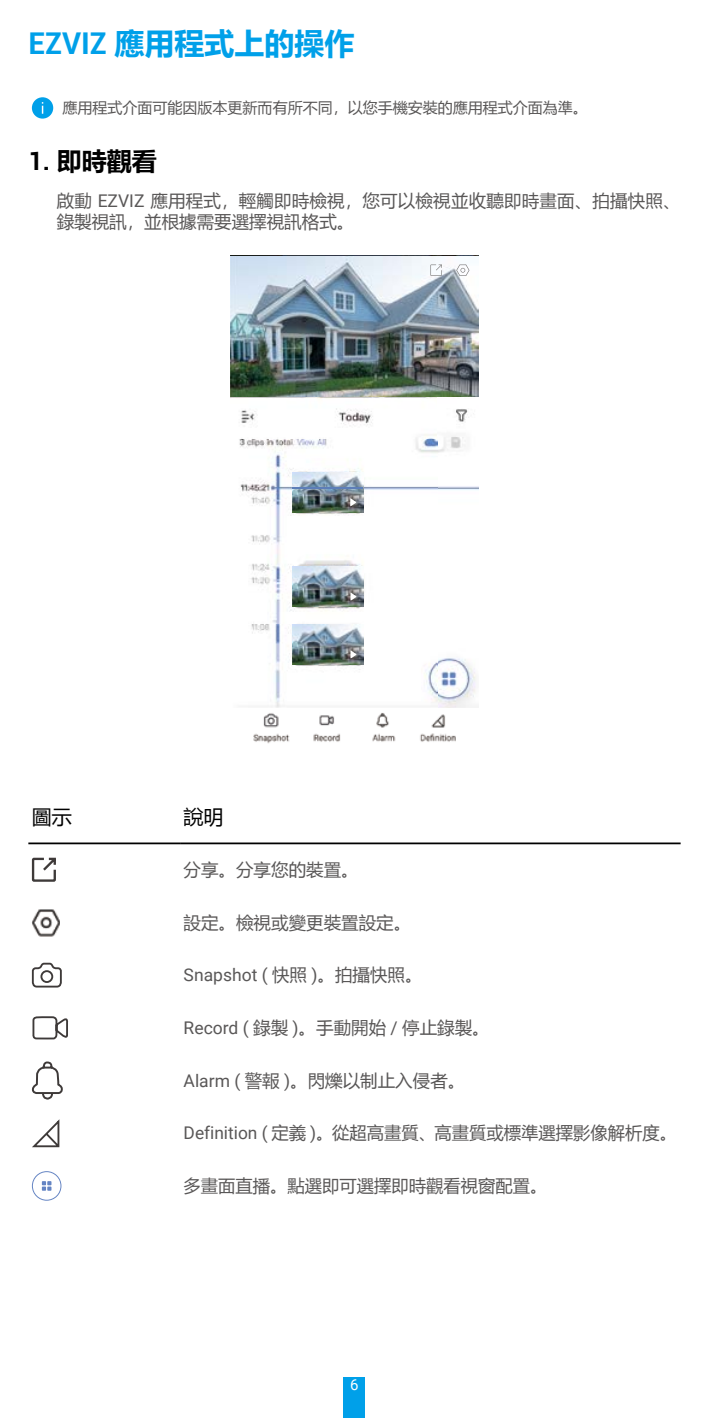
<style>
.page{position:relative;width:709px;height:1418px;background:#fff}
.page>*{position:absolute;margin:0;border:0;box-sizing:border-box;transform-origin:0 0}
.t1{font:700 30px "Microsoft Ya Hei";color:#00a0e9}
.t2{font:700 25px "Microsoft Ya Hei";color:#000}
.t3{font:20px "Microsoft Ya Hei";color:#000}
.t4{font:17.5px/21px "Microsoft Ya Hei";color:#595757}
.t5{font:17.5px "Roboto";color:#595757}
.t6{font:15px "Microsoft Ya Hei";color:#595757}
.t7{font:15px "Roboto";color:#fff}
.s1{font-family:"Roboto"}
.s2{font-family:"Microsoft Ya Hei"}
</style>
<div class="page">
<div style="left:344px;top:1376px;width:21px;height:41px;background:#00a0e9"></div>
<svg style="left:32px;top:97px;width:21px;height:22px"></svg>
<img style="left:230px;top:308px;width:249px;height:436px">
<img style="left:230px;top:256px;width:248px;height:140px">
<img style="left:293px;top:472px;width:70px;height:40px">
<svg style="left:350px;top:498px;width:6px;height:8px"></svg>
<img style="left:293px;top:566px;width:70px;height:40px">
<svg style="left:350px;top:592px;width:6px;height:8px"></svg>
<img style="left:293px;top:624px;width:70px;height:40px">
<svg style="left:350px;top:650px;width:6px;height:8px"></svg>
<hr style="left:293px;top:487px;width:70px;height:1px;background:#5d7eb8">
<svg style="left:430px;top:264px;width:12px;height:12px"></svg>
<svg style="left:456px;top:264px;width:13px;height:12px"></svg>
<hr style="left:28px;top:842px;width:152px;height:2px;background:#000">
<hr style="left:180px;top:842px;width:500px;height:2px;background:#000">
<svg style="left:31px;top:857px;width:25px;height:25px"></svg>
<svg style="left:31px;top:909px;width:38px;height:292px"></svg>
<h1 class="t1" style="left:28px;top:22px;width:328px"><span class="s1">EZVIZ</span> 應用程式上的操作</h1>
<p class="t6" style="left:63px;top:98px;width:527px">應用程式介面可能因版本更新而有所不同，以您手機安裝的應用程式介面為準。</p>
<h2 class="t2" style="left:28px;top:143px;width:130px"><span class="s1">1.</span> 即時觀看</h2>
<p class="t4" style="left:57px;top:190px;width:625px">啟動 <span class="s1">EZVIZ</span> 應用程式，輕觸即時檢視，您可以檢視並收聽即時畫面、拍攝快照、錄製視訊，並根據需要選擇視訊格式。</p>
<p class="t3" style="left:32px;top:803px;width:42px">圖示</p>
<p class="t3" style="left:184px;top:803px;width:41px">說明</p>
<p class="t4" style="left:184px;top:858px;width:176px">分享。分享您的裝置。</p>
<p class="t4" style="left:184px;top:911px;width:229px">設定。檢視或變更裝置設定。</p>
<p class="t5" style="left:184px;top:962px;width:240px">Snapshot ( <span class="s2">快照</span> )<span class="s2">。拍攝快照。</span></p>
<p class="t4" style="left:184px;top:1016px;width:307px"><span class="s1">Record (</span> 錄製 <span class="s1">)</span>。手動開始 <span class="s1">/</span> 停止錄製。</p>
<p class="t4" style="left:184px;top:1069px;width:283px"><span class="s1">Alarm (</span> 警報 <span class="s1">)</span>。閃爍以制止入侵者。</p>
<p class="t4" style="left:184px;top:1122px;width:495px"><span class="s1">Definition (</span> 定義 <span class="s1">)</span>。從超高畫質、高畫質或標準選擇影像解析度。</p>
<p class="t4" style="left:184px;top:1174px;width:365px">多畫面直播。點選即可選擇即時觀看視窗配置。</p>
<p class="t7" style="left:350px;top:1373px;width:10px">6</p>
</div>
